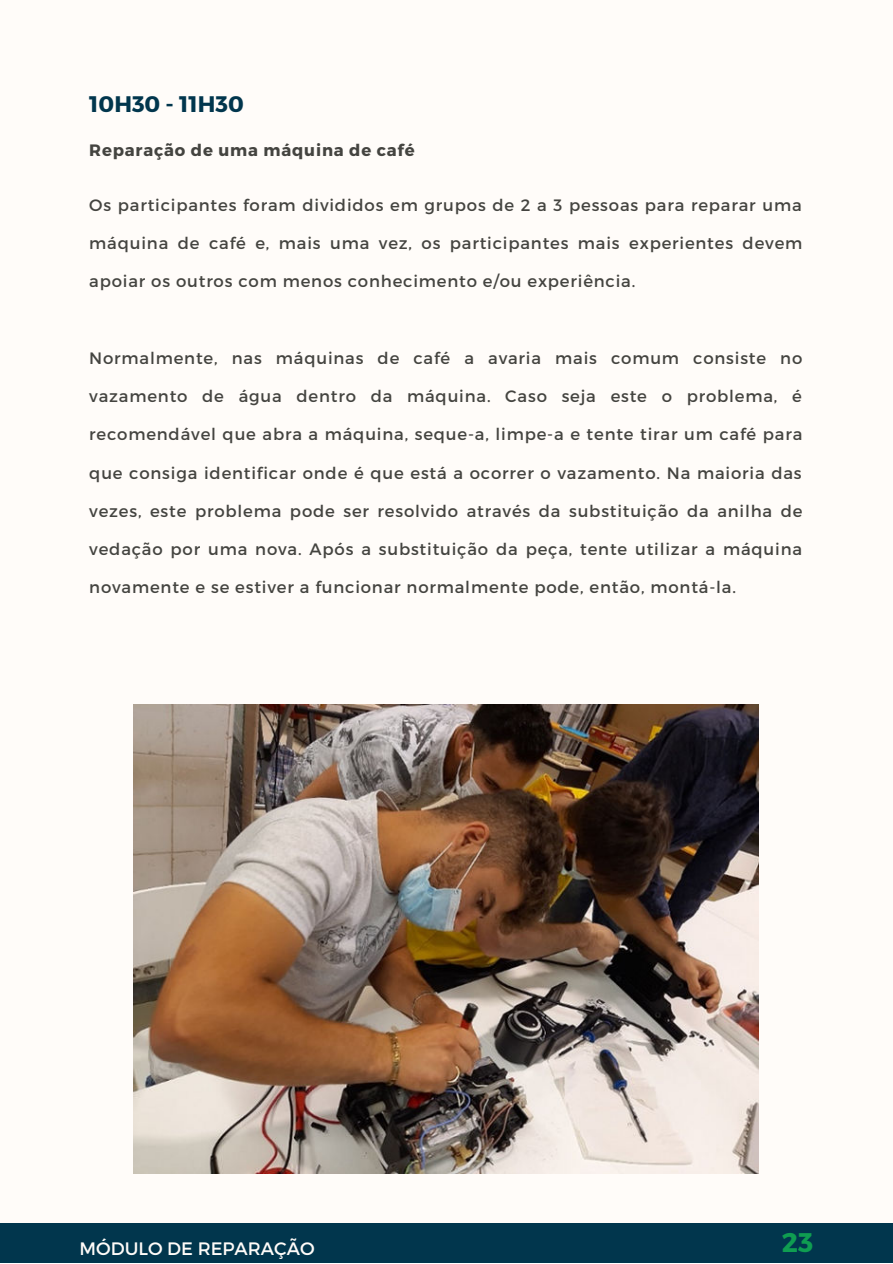
<style>
.page{position:relative;width:893px;height:1264px;background:#fff}
.page>*{position:absolute;margin:0;border:0;box-sizing:border-box;transform-origin:0 0}
.t1{font:700 27px "Montserrat";color:#0f9d51}
.t2{font:700 22.5px "Montserrat";color:#01364d}
.t3{font:18px "Montserrat";color:#fffcf9}
.t4{font:16.5px "Montserrat";letter-spacing:.05em;color:#444440}
.t5{font:700 16.5px "Montserrat";letter-spacing:.05em;color:#444440}
</style>
<div class="page">
<div style="left:0;top:0;width:892px;height:1262px;background:#fffcf9"></div>
<img style="left:134px;top:704px;width:625px;height:469px">
<div style="left:0;top:1222px;width:892px;height:40px;background:#01364d"></div>
<h2 class="t2" style="left:89px;top:90px;width:156px">10H30 - 11H30</h2>
<p class="t5" style="left:89px;top:139px;width:327px">Reparação de uma máquina de café</p>
<p class="t4" style="left:89px;top:195px;width:713px">Os participantes foram divididos em grupos de 2 a 3 pessoas para reparar uma</p>
<p class="t4" style="left:89px;top:233px;width:714px">máquina de café e, mais uma vez, os participantes mais experientes devem</p>
<p class="t4" style="left:89px;top:271px;width:547px">apoiar os outros com menos conhecimento e/ou experiência.</p>
<p class="t4" style="left:89px;top:348px;width:714px">Normalmente, nas máquinas de café a avaria mais comum consiste no</p>
<p class="t4" style="left:89px;top:386px;width:714px">vazamento de água dentro da máquina. Caso seja este o problema, é</p>
<p class="t4" style="left:89px;top:424px;width:714px">recomendável que abra a máquina, seque-a, limpe-a e tente tirar um café para</p>
<p class="t4" style="left:89px;top:462px;width:713px">que consiga identificar onde é que está a ocorrer o vazamento. Na maioria das</p>
<p class="t4" style="left:89px;top:501px;width:714px">vezes, este problema pode ser resolvido através da substituição da anilha de</p>
<p class="t4" style="left:89px;top:539px;width:714px">vedação por uma nova. Após a substituição da peça, tente utilizar a máquina</p>
<p class="t4" style="left:89px;top:577px;width:648px">novamente e se estiver a funcionar normalmente pode, então, montá-la.</p>
<p class="t3" style="left:80px;top:1237px;width:236px">MÓDULO DE REPARAÇÃO</p>
<h1 class="t1" style="left:781px;top:1225px;width:33px">23</h1>
</div>
